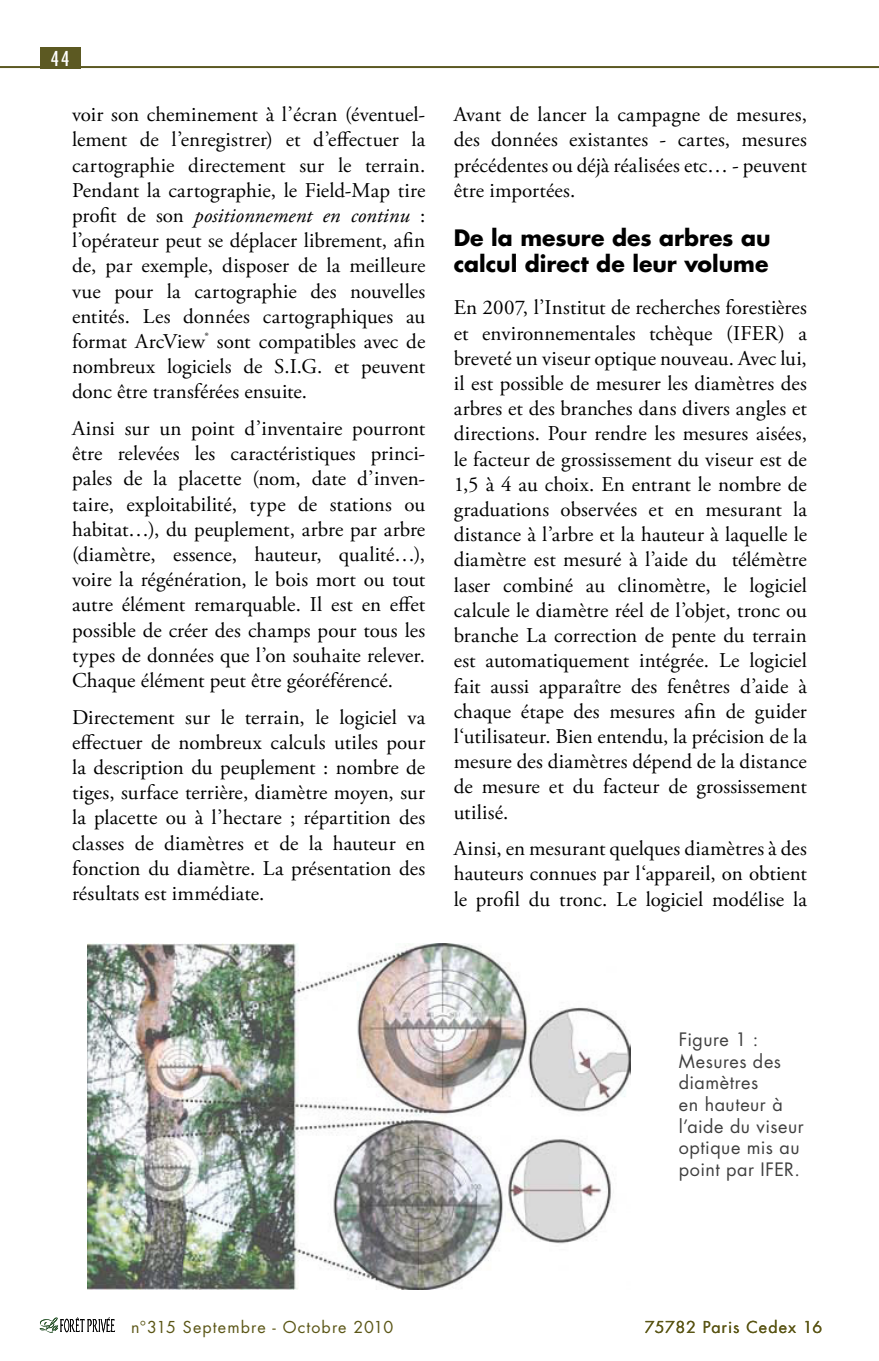
<style>
.page{position:relative;width:879px;height:1361px;background:#fff}
.page>*{position:absolute;margin:0;border:0;box-sizing:border-box;transform-origin:0 0}
.t1{font:700 22px/26.4px "Futura Std";letter-spacing:-.005em;color:#000}
.t2{font:21px/25.2px "Adobe Garamond Pro";color:#000;text-align:justify}
.t3{font:condensed 20px "Futura Std";color:#fff}
.t4{font:18px/21.6px "Futura Std";letter-spacing:.03em;color:#000}
.t5{font:16px "Futura Std";letter-spacing:.055em;color:#5b5616}
.s1{font-style:italic}
</style>
<div class="page">
<div style="left:40px;top:47px;width:41px;height:21px;background:#5c5922"></div>
<hr style="left:0;top:66px;width:879px;height:2px;background:#5c5922">
<svg style="left:64px;top:1318px;width:5px;height:14px"></svg>
<svg style="left:70px;top:1317px;width:45px;height:15px"></svg>
<svg style="left:40px;top:1317px;width:24px;height:15px"></svg>
<img style="left:87px;top:943px;width:543px;height:346px">
<p class="t3" style="left:51px;top:46px;width:20px">44</p>
<p class="t2" style="left:72px;top:103px;width:355px">voir son cheminement à l’écran (éventuel&shy;lement de l’enregistrer) et d’effectuer la cartographie directement sur le terrain.<br>Pendant la cartographie, le Field-Map tire profit de son <span class="s1">positionnement en continu</span> : l’opérateur peut se déplacer librement, afin de, par exemple, disposer de la meilleure vue pour la cartographie des nouvelles entités. Les données cartographiques au format ArcView<sup>®</sup> sont compatibles avec de nombreux logiciels de S.I.G. et peuvent donc être transférées ensuite.</p>
<p class="t2" style="left:72px;top:416px;width:355px">Ainsi sur un point d’inventaire pourront être relevées les caractéristiques princi&shy;pales de la placette (nom, date d’inven&shy;taire, exploitabilité, type de stations ou habitat…), du peuplement, arbre par arbre (diamètre, essence, hauteur, qualité…), voire la régénération, le bois mort ou tout autre élément remarquable. Il est en effet possible de créer des champs pour tous les types de données que l’on souhaite relever.<br>Chaque élément peut être géoréférencé.</p>
<p class="t2" style="left:72px;top:705px;width:355px">Directement sur le terrain, le logiciel va effectuer de nombreux calculs utiles pour la description du peuplement : nombre de tiges, surface terrière, diamètre moyen, sur la placette ou à l’hectare ; répartition des classes de diamètres et de la hauteur en fonction du diamètre. La présentation des résultats est immédiate.</p>
<p class="t2" style="left:454px;top:103px;width:355px">Avant de lancer la campagne de mesures, des données existantes - cartes, mesures précédentes ou déjà réalisées etc… - peuvent être importées.</p>
<p class="t1" style="left:454px;top:224px;width:318px">De la mesure des arbres au calcul direct de leur volume</p>
<p class="t2" style="left:454px;top:296px;width:355px">En 2007, l’Institut de recherches forestières et environnementales tchèque (IFER) a breveté un viseur optique nouveau. Avec lui, il est possible de mesurer les diamètres des arbres et des branches dans divers angles et directions. Pour rendre les mesures aisées, le facteur de grossissement du viseur est de 1,5 à 4 au choix. En entrant le nombre de graduations observées et en mesurant la distance à l’arbre et la hauteur à laquelle le diamètre est mesuré à l’aide du télémètre laser combiné au clinomètre, le logiciel calcule le diamètre réel de l’objet, tronc ou branche La correction de pente du terrain est automatiquement intégrée. Le logiciel fait aussi apparaître des fenêtres d’aide à chaque étape des mesures afin de guider l‘utilisateur. Bien entendu, la précision de la mesure des diamètres dépend de la distance de mesure et du facteur de grossissement utilisé.</p>
<p class="t2" style="left:454px;top:836px;width:355px">Ainsi, en mesurant quelques diamètres à des hauteurs connues par l‘appareil, on obtient le profil du tronc. Le logiciel modélise la</p>
<p class="t4" style="left:679px;top:1029px;width:126px">Figure 1 :<br>Mesures des diamètres<br>en hauteur à l’aide du viseur optique mis au point par IFER.</p>
<p class="t5" style="left:131px;top:1316px;width:264px">n°315 Septembre - Octobre 2010</p>
<p class="t5" style="left:645px;top:1316px;width:179px">75782 Paris Cedex 16</p>
</div>
